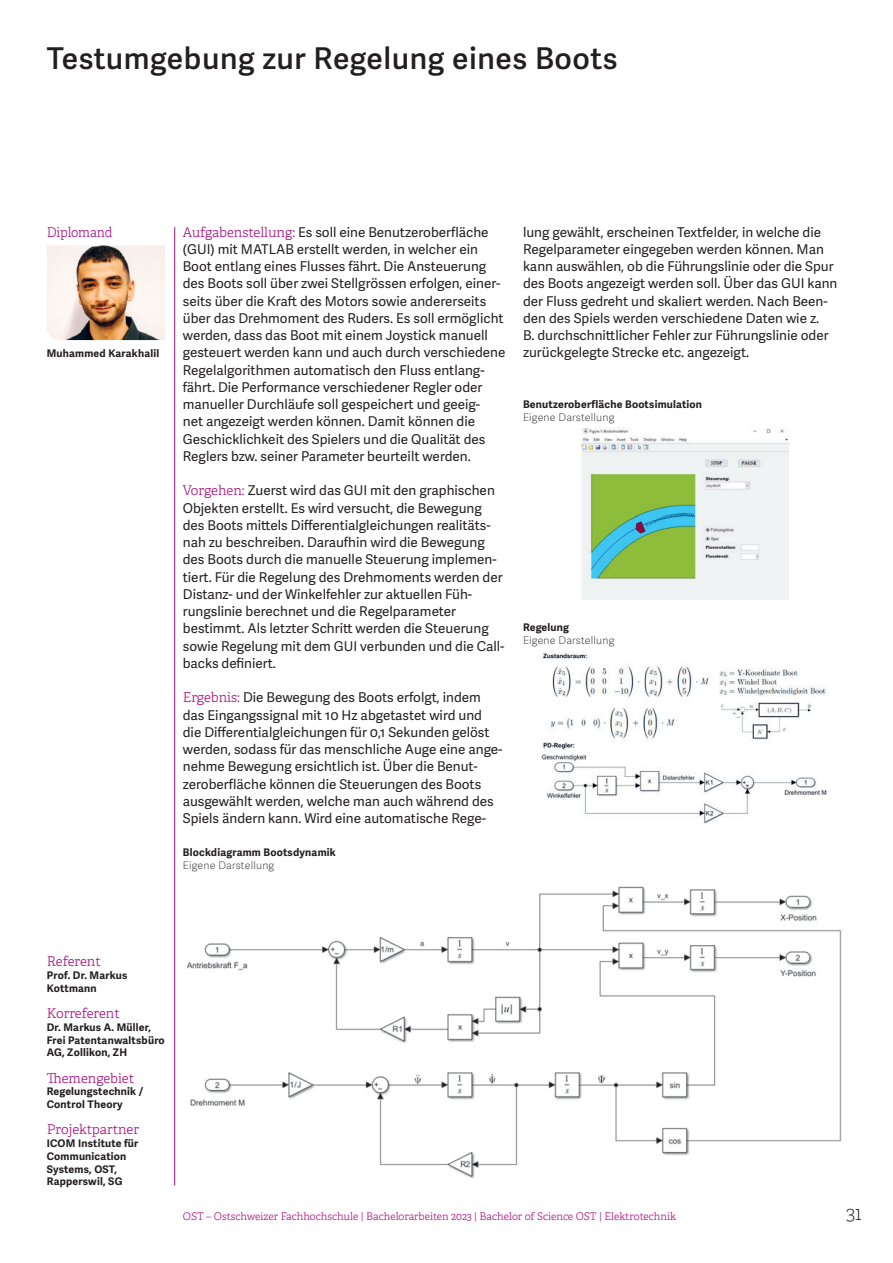
<style>
.page{position:relative;width:893px;height:1263px;background:#fff}
.page>*{position:absolute;margin:0;border:0;box-sizing:border-box;transform-origin:0 0}
.t1{font:600 30px "Adelle Sans";letter-spacing:.02em;color:#231f20}
.t2{font:100 19.5px "Adelle";color:#231f20}
.t3{font:13.5px/17.2px "Adelle Sans";color:#231f20}
.t4{font:300 13.5px "Adelle";letter-spacing:-.005em;color:#ac1281}
.t5{font:300 13.5px "Adelle";letter-spacing:-.005em;color:#ac1281;scale:.96 1}
.t6{font:700 10.5px/12.8px "Adelle Sans";letter-spacing:.02em;color:#231f20}
.t7{font:300 10.5px "Adelle";color:#ac1281}
.t8{font:100 10.5px "Adelle Sans";letter-spacing:.02em;color:#231f20}
.s1{font-family:"Adelle";font-weight:300;color:#ac1281}
</style>
<div class="page">
<hr style="left:174px;top:227px;width:1px;height:958px;background:#ac1281">
<img style="left:581px;top:427px;width:208px;height:173px">
<img style="left:541px;top:651px;width:287px;height:172px">
<img style="left:187px;top:886px;width:655px;height:293px">
<img style="left:47px;top:245px;width:118px;height:95px">
<h1 class="t1" style="left:47px;top:41px;width:572px">Testumgebung zur Regelung eines Boots</h1>
<p class="t5" style="left:47px;top:224px;width:70px">Diplomand</p>
<p class="t6" style="left:47px;top:347px;width:114px">Muhammed Karakhalil</p>
<p class="t3" style="left:183px;top:224px;width:324px"><span class="s1">Aufgabenstellung:</span> Es soll eine Benutzeroberfläche (GUI) mit MATLAB erstellt werden, in welcher ein Boot entlang eines Flusses fährt. Die Ansteuerung des Boots soll über zwei Stellgrössen erfolgen, einer&shy;seits über die Kraft des Motors sowie andererseits über das Drehmoment des Ruders. Es soll ermöglicht werden, dass das Boot mit einem Joystick manuell gesteuert werden kann und auch durch verschiedene Regelalgorithmen automatisch den Fluss entlang&shy;fährt. Die Performance verschiedener Regler oder manueller Durchläufe soll gespeichert und geeig-<br>net angezeigt werden können. Damit können die Geschicklichkeit des Spielers und die Qualität des Reglers bzw. seiner Parameter beurteilt werden.</p>
<p class="t3" style="left:183px;top:482px;width:323px"><span class="s1">Vorgehen:</span> Zuerst wird das GUI mit den graphischen Objekten erstellt. Es wird versucht, die Bewegung des Boots mittels Differentialgleichungen realitäts&shy;nah zu beschreiben. Daraufhin wird die Bewegung des Boots durch die manuelle Steuerung implemen&shy;tiert. Für die Regelung des Drehmoments werden der Distanz- und der Winkelfehler zur aktuellen Füh&shy;rungslinie berechnet und die Regelparameter bestimmt. Als letzter Schritt werden die Steuerung sowie Regelung mit dem GUI verbunden und die Call&shy;backs definiert.</p>
<p class="t3" style="left:183px;top:689px;width:321px"><span class="s1">Ergebnis:</span> Die Bewegung des Boots erfolgt, indem das Eingangssignal mit 10 Hz abgetastet wird und die Differentialgleichungen für 0,1 Sekunden gelöst werden, sodass für das menschliche Auge eine ange&shy;nehme Bewegung ersichtlich ist. Über die Benut&shy;zeroberfläche können die Steuerungen des Boots ausgewählt werden, welche man auch während des Spiels ändern kann. Wird eine automatische Rege-</p>
<p class="t6" style="left:183px;top:846px;width:154px">Blockdiagramm Bootsdynamik</p>
<p class="t8" style="left:183px;top:859px;width:93px">Eigene Darstellung</p>
<p class="t3" style="left:523px;top:224px;width:316px">lung gewählt, erscheinen Textfelder, in welche die Regelparameter eingegeben werden können. Man kann auswählen, ob die Führungslinie oder die Spur des Boots angezeigt werden soll. Über das GUI kann der Fluss gedreht und skaliert werden. Nach Been&shy;den des Spiels werden verschiedene Daten wie z.<br>B. durchschnittlicher Fehler zur Führungslinie oder zurückgelegte Strecke etc. angezeigt.</p>
<p class="t6" style="left:523px;top:398px;width:181px">Benutzeroberfläche Bootsimulation</p>
<p class="t8" style="left:523px;top:411px;width:93px">Eigene Darstellung</p>
<p class="t6" style="left:523px;top:622px;width:48px">Regelung</p>
<p class="t8" style="left:523px;top:634px;width:93px">Eigene Darstellung</p>
<p class="t4" style="left:47px;top:953px;width:56px">Referent</p>
<p class="t6" style="left:47px;top:969px;width:82px">Prof. Dr. Markus<br>Kottmann</p>
<p class="t4" style="left:47px;top:1005px;width:75px">Korreferent</p>
<p class="t6" style="left:47px;top:1021px;width:120px">Dr. Markus A. Müller,<br>Frei Patentanwaltsbüro<br>AG, Zollikon, ZH</p>
<p class="t4" style="left:47px;top:1070px;width:89px">Themengebiet</p>
<p class="t6" style="left:47px;top:1085px;width:98px">Regelungstechnik /<br>Control Theory</p>
<p class="t4" style="left:47px;top:1121px;width:94px">Projektpartner</p>
<p class="t6" style="left:47px;top:1137px;width:93px">ICOM Institute für<br>Communication<br>Systems, OST,<br>Rapperswil, SG</p>
<p class="t7" style="left:183px;top:1210px;width:495px">OST – Ostschweizer Fachhochschule | Bachelorarbeiten 2023 | Bachelor of Science OST | Elektrotechnik</p>
<h2 class="t2" style="left:846px;top:1201px;width:17px">31</h2>
</div>
